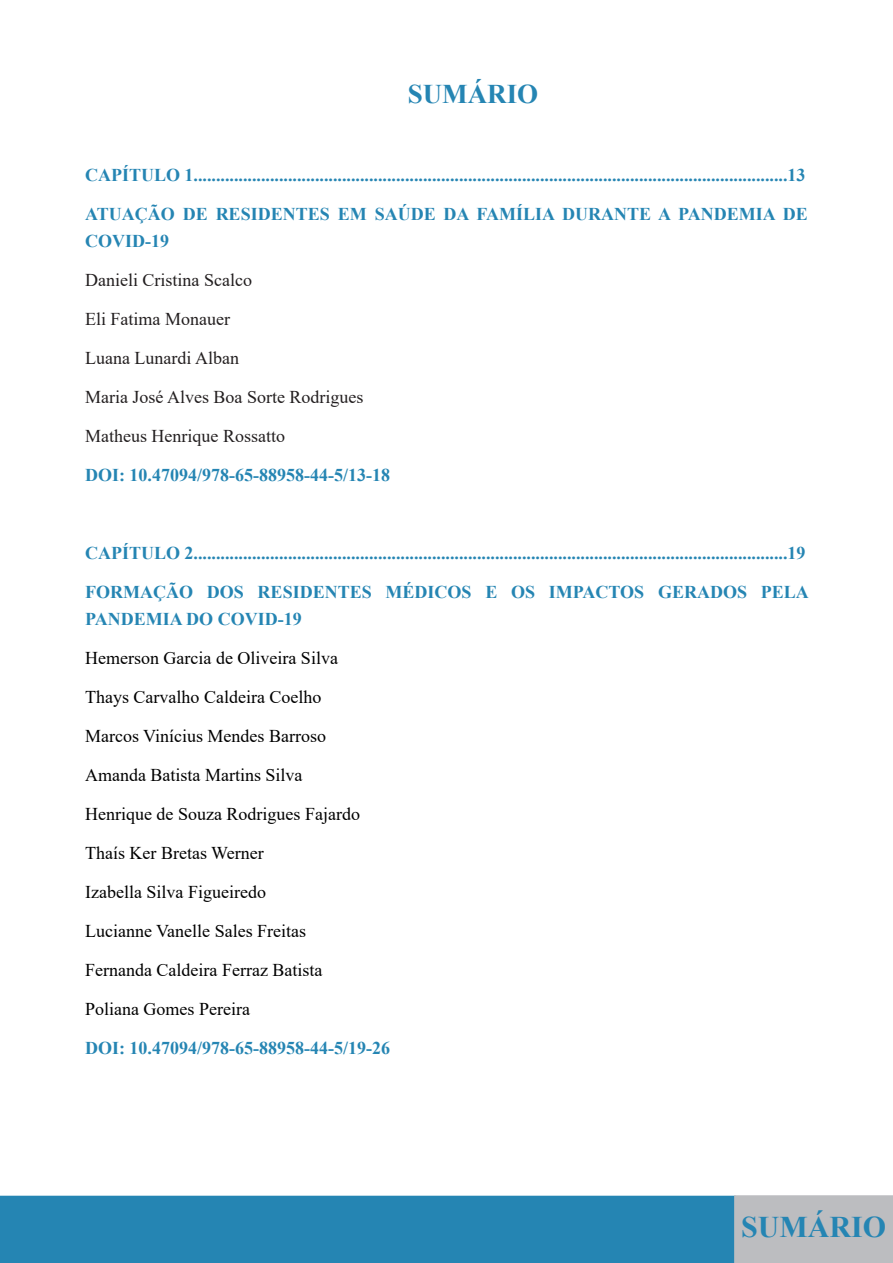
<style>
.page{position:relative;width:893px;height:1263px;background:#fff}
.page>*{position:absolute;margin:0;border:0;box-sizing:border-box;transform-origin:0 0}
.t1{font:700 30px "Times New Roman";color:#2585b3}
.t2{font:700 27px "Times New Roman";color:#2585b3}
.t3{font:700 18px/27px "Times New Roman";color:#2585b3}
.t4{font:18px "Times New Roman";color:#000}
.t5{font:18px "Times New Roman";color:#231f20}
</style>
<div class="page">
<div style="left:0;top:1196px;width:736px;height:67px;background:#2585b3"></div>
<div style="left:735px;top:1196px;width:158px;height:66px;background:#bcbdc0"></div>
<div style="left:734px;top:1195px;width:159px;height:68px;border:2px solid #bcbdc0"></div>
<p class="t2" style="left:408px;top:75px;width:132px">SUMÁRIO</p>
<p class="t3" style="left:85px;top:161px;width:722px">CAPÍTULO 1....................................................................................................................................13</p>
<p class="t3" style="left:85px;top:200px;width:724px">ATUAÇÃO DE RESIDENTES EM SAÚDE DA FAMÍLIA DURANTE A PANDEMIA DE<br>COVID-19</p>
<p class="t5" style="left:85px;top:268px;width:168px">Danieli Cristina Scalco</p>
<p class="t5" style="left:85px;top:307px;width:146px">Eli Fatima Monauer</p>
<p class="t5" style="left:85px;top:346px;width:155px">Luana Lunardi Alban</p>
<p class="t5" style="left:85px;top:385px;width:280px">Maria José Alves Boa Sorte Rodrigues</p>
<p class="t5" style="left:85px;top:424px;width:201px">Matheus Henrique Rossatto</p>
<p class="t3" style="left:85px;top:461px;width:306px">DOI: 10.47094/978-65-88958-44-5/13-18</p>
<p class="t3" style="left:85px;top:539px;width:722px">CAPÍTULO 2....................................................................................................................................19</p>
<p class="t3" style="left:85px;top:578px;width:725px">FORMAÇÃO DOS RESIDENTES MÉDICOS E OS IMPACTOS GERADOS PELA<br>PANDEMIA DO COVID-19</p>
<p class="t4" style="left:85px;top:646px;width:254px">Hemerson Garcia de Oliveira Silva</p>
<p class="t4" style="left:85px;top:685px;width:238px">Thays Carvalho Caldeira Coelho</p>
<p class="t4" style="left:85px;top:724px;width:243px">Marcos Vinícius Mendes Barroso</p>
<p class="t4" style="left:85px;top:763px;width:219px">Amanda Batista Martins Silva</p>
<p class="t4" style="left:85px;top:802px;width:276px">Henrique de Souza Rodrigues Fajardo</p>
<p class="t4" style="left:85px;top:841px;width:180px">Thaís Ker Bretas Werner</p>
<p class="t4" style="left:85px;top:880px;width:182px">Izabella Silva Figueiredo</p>
<p class="t4" style="left:85px;top:919px;width:223px">Lucianne Vanelle Sales Freitas</p>
<p class="t4" style="left:85px;top:958px;width:239px">Fernanda Caldeira Ferraz Batista</p>
<p class="t4" style="left:85px;top:997px;width:166px">Poliana Gomes Pereira</p>
<p class="t3" style="left:85px;top:1034px;width:306px">DOI: 10.47094/978-65-88958-44-5/19-26</p>
<h1 class="t1" style="left:741px;top:1205px;width:146px">SUMÁRIO</h1>
</div>
